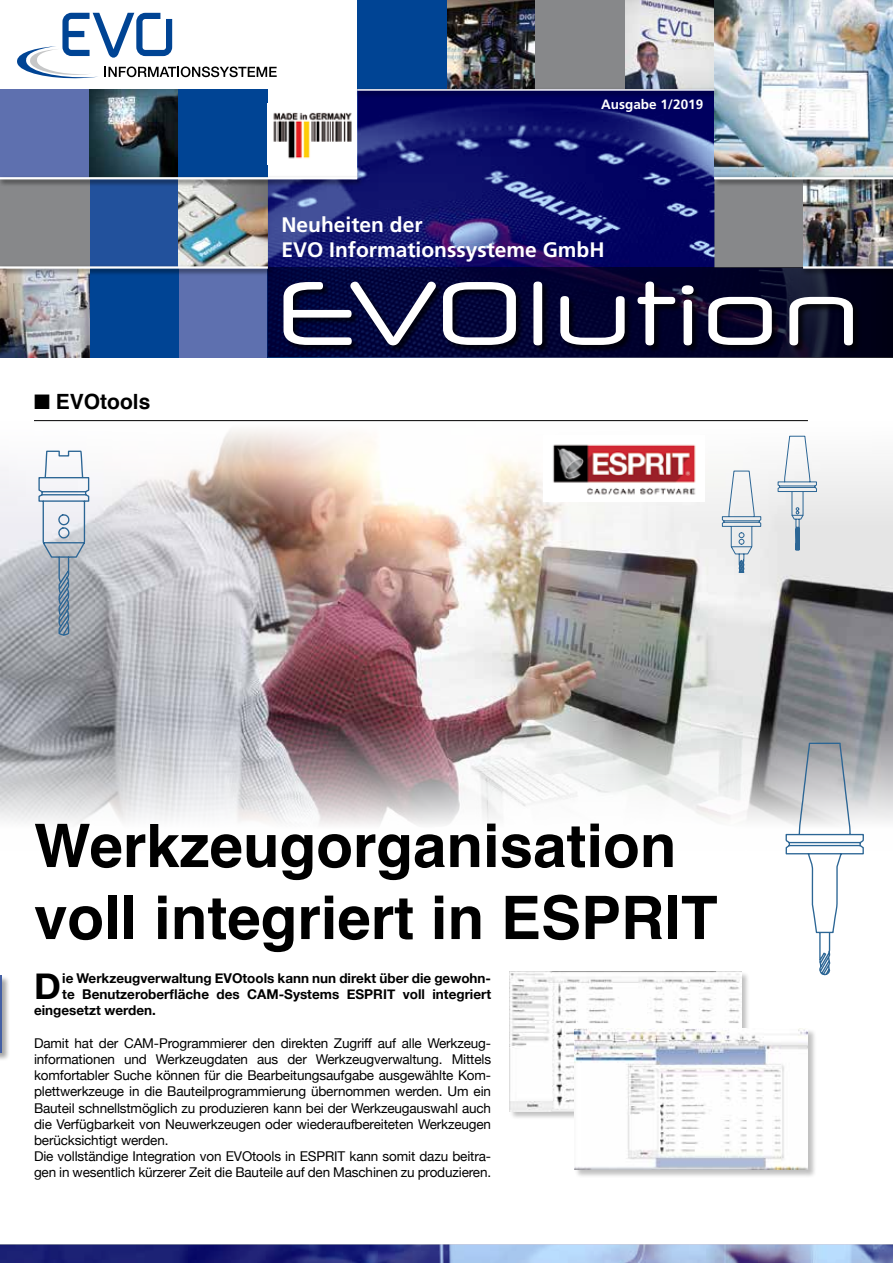
<style>
.page{position:relative;width:893px;height:1263px;background:#fff}
.page>*{position:absolute;margin:0;border:0;box-sizing:border-box;transform-origin:0 0}
.t1{font:90px "Neuropol X Free";color:#fff}
.t2{font:700 60px/72px "Helvetica";color:#000}
.t3{font:700 36.15px "Helvetica Neue";color:#000}
.t4{font:700 21px/25.2px "Frutiger";color:#fff}
.t5{font:700 21px "Helvetica";color:#000}
.t6{font:13.5px/16.2px "Helvetica Neue";letter-spacing:-.01em;color:#000}
.t7{font:700 13.5px "Helvetica Neue";color:#000}
.t8{font:700 13.5px "Frutiger";color:#fff}
</style>
<div class="page">
<img style="left:0;top:421px;width:893px;height:404px">
<img style="left:446px;top:0;width:90px;height:87px">
<div style="left:0;top:89px;width:89px;height:90px;background:#5e70af"></div>
<img style="left:89px;top:89px;width:90px;height:86px">
<div style="left:179px;top:89px;width:89px;height:90px;background:#004494"></div>
<div style="left:179px;top:268px;width:89px;height:89px;background:#5e70af"></div>
<div style="left:357px;top:0;width:89px;height:89px;background:#004494"></div>
<div style="left:536px;top:0;width:89px;height:89px;background:#87888a"></div>
<div style="left:89px;top:179px;width:90px;height:89px;background:#22519c"></div>
<img style="left:625px;top:0;width:89px;height:87px">
<img style="left:179px;top:187px;width:89px;height:78px">
<img style="left:268px;top:98px;width:625px;height:170px">
<svg style="left:268px;top:268px;width:625px;height:89px;background:#02032e"></svg>
<div style="left:283px;top:281px;width:579px;height:73px;background:#000;opacity:.75"></div>
<div style="left:0;top:179px;width:89px;height:89px;background:#87888a"></div>
<div style="left:89px;top:268px;width:90px;height:89px;background:#004494"></div>
<img style="left:0;top:276px;width:89px;height:81px">
<img style="left:714px;top:0;width:179px;height:175px">
<div style="left:355px;top:87px;width:366px;height:11px;background:#000;opacity:.75"></div>
<hr style="left:357px;top:89px;width:357px;height:2px;background:#fff">
<hr style="left:34px;top:420px;width:774px;height:1px;background:#000">
<img style="left:0;top:1244px;width:893px;height:19px">
<div style="left:0;top:975px;width:10px;height:86px;background:#000;opacity:.35"></div>
<hr style="left:0;top:975px;width:2px;height:77px;background:#4460a5">
<div style="left:0;top:175px;width:364px;height:12px;background:#000;opacity:.75"></div>
<hr style="left:0;top:177px;width:357px;height:2px;background:#fff">
<div style="left:712px;top:175px;width:181px;height:12px;background:#000;opacity:.75"></div>
<hr style="left:714px;top:177px;width:179px;height:2px;background:#fff">
<div style="left:0;top:265px;width:274px;height:11px;background:#000;opacity:.75"></div>
<hr style="left:0;top:266px;width:268px;height:3px;background:#fff">
<div style="left:800px;top:265px;width:93px;height:11px;background:#000;opacity:.75"></div>
<hr style="left:803px;top:266px;width:90px;height:3px;background:#fff">
<svg style="left:17px;top:13px;width:260px;height:65px"></svg>
<div style="left:509px;top:971px;width:241px;height:149px;background:#000;opacity:.25"></div>
<img style="left:509px;top:971px;width:233px;height:140px">
<div style="left:574px;top:1028px;width:243px;height:150px;background:#000;opacity:.25"></div>
<img style="left:575px;top:1028px;width:233px;height:141px">
<svg style="left:722px;top:470px;width:39px;height:105px"></svg>
<svg style="left:777px;top:435px;width:88px;height:541px"></svg>
<svg style="left:38px;top:420px;width:52px;height:216px"></svg>
<img style="left:543px;top:435px;width:161px;height:66px">
<p class="t8" style="left:601px;top:97px;width:104px">Ausgabe 1/2019</p>
<h3 class="t4" style="left:281px;top:212px;width:325px">Neuheiten der<br>EVO Informationssysteme GmbH</h3>
<h3 class="t5" style="left:34px;top:385px;width:118px">■ EVOtools</h3>
<h1 class="t1" style="left:276px;top:255px;width:588px">EVOlution</h1>
<h2 class="t2" style="left:34px;top:811px;width:685px">Werkzeugorganisation voll integriert in ESPRIT</h2>
<h3 class="t3" style="left:34px;top:958px;width:28px">D</h3>
<p class="t7" style="left:62px;top:968px;width:430px">ie Werkzeugverwaltung EVOtools kann nun direkt über die gewohn-</p>
<p class="t7" style="left:62px;top:984px;width:430px">te Benutzeroberfläche des CAM-Systems ESPRIT voll integriert</p>
<p class="t7" style="left:34px;top:1000px;width:123px">eingesetzt werden.</p>
<p class="t6" style="left:34px;top:1036px;width:459px">Damit hat der CAM-Programmierer den direkten Zugriff auf alle Werkzeug&shy;informationen und Werkzeugdaten aus der Werkzeugverwaltung. Mittels komfortabler Suche können für die Bearbeitungsaufgabe ausgewählte Kom&shy;plettwerkzeuge in die Bauteilprogrammierung übernommen werden. Um ein Bauteil schnellstmöglich zu produzieren kann bei der Werkzeugauswahl auch die Verfügbarkeit von Neuwerkzeugen oder wiederaufbereiteten Werkzeugen berücksichtigt werden.<br>Die vollständige Integration von EVOtools in ESPRIT kann somit dazu beitra&shy;gen in wesentlich kürzerer Zeit die Bauteile auf den Maschinen zu produzieren.</p>
</div>
